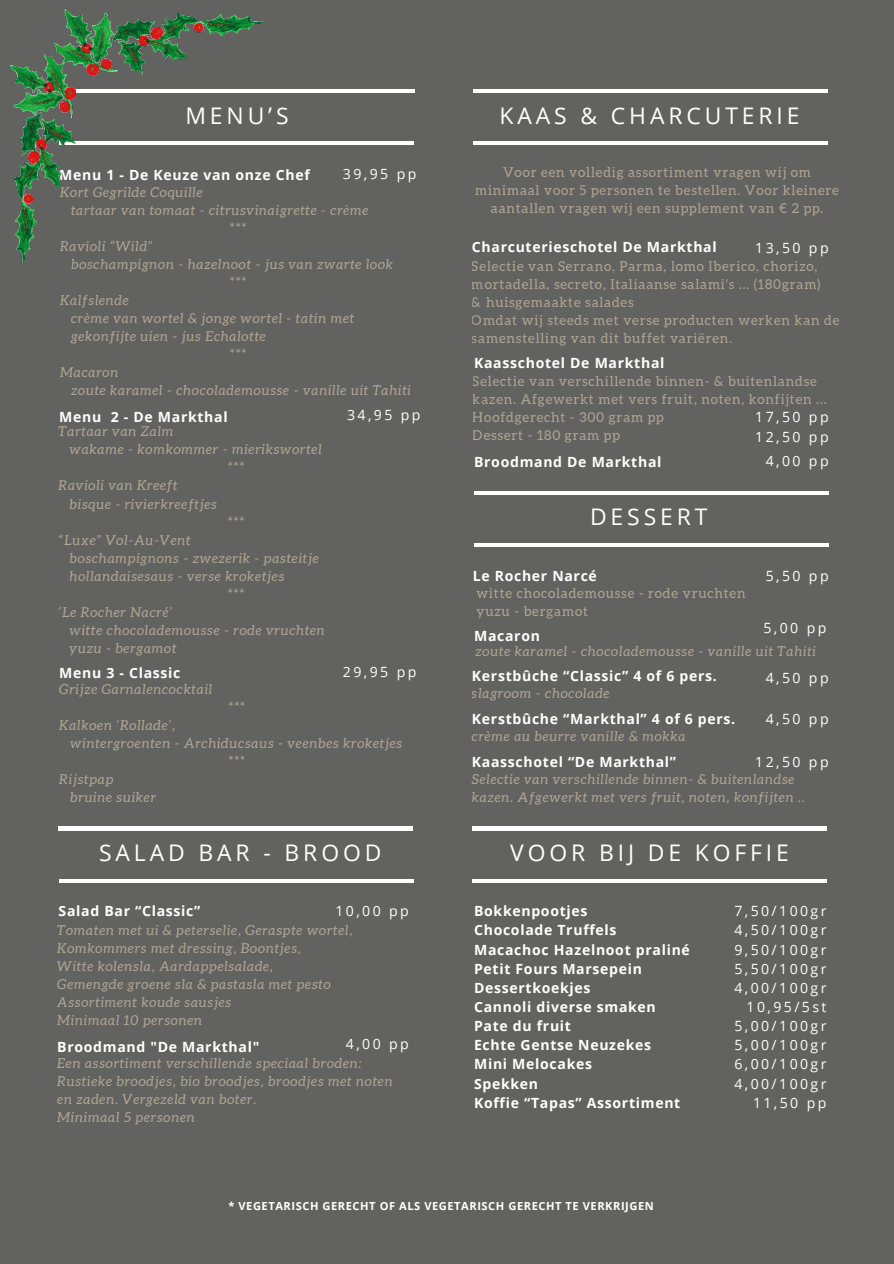
<style>
.page{position:relative;width:894px;height:1264px;background:#fff}
.page>*{position:absolute;margin:0;border:0;box-sizing:border-box;transform-origin:0 0}
.t1{font:22.8px "Open Sans";letter-spacing:.17em;color:#fff}
.t2{font:700 14.1px/19.2px "Open Sans";letter-spacing:.05em;color:#fff}
.t3{font:14.1px/19.2px "Open Sans";letter-spacing:.17em;color:#fff;text-align:right}
.t4{font:italic 13.65px/18px "Aleo";letter-spacing:.06em;color:#feecc6}
.t5{font:13.65px/18px "Aleo";letter-spacing:.06em;color:#feecc6}
.t6{font:700 11.1px "Open Sans";letter-spacing:.05em;color:#fff}
</style>
<div class="page">
<div style="left:0;top:0;width:893px;height:1263px;background:#626261"></div>
<hr style="left:472px;top:89px;width:355px;height:4px;background:#fff">
<hr style="left:472px;top:141px;width:355px;height:4px;background:#fff">
<hr style="left:472px;top:827px;width:354px;height:3px;background:#fff">
<hr style="left:59px;top:141px;width:355px;height:4px;background:#fff">
<hr style="left:60px;top:89px;width:354px;height:4px;background:#fff">
<hr style="left:472px;top:879px;width:354px;height:3px;background:#fff">
<hr style="left:59px;top:827px;width:354px;height:3px;background:#fff">
<hr style="left:59px;top:879px;width:355px;height:3px;background:#fff">
<img style="left:9px;top:9px;width:255px;height:255px">
<hr style="left:474px;top:543px;width:354px;height:3px;background:#fff">
<hr style="left:474px;top:491px;width:354px;height:3px;background:#fff">
<h1 class="t1" style="left:185px;top:100px;width:105px">MENU’S</h1>
<p class="t2" style="left:59px;top:164px;width:252px">Menu 1 - De Keuze van onze Chef</p>
<p class="t3" style="left:343px;top:164px;width:75px">39,95 pp</p>
<p class="t4" style="left:71px;top:183px;width:299px;text-indent:-11px">Kort Gegrilde Coquille<br>tartaar van tomaat - citrusvinaigrette - crème</p>
<p class="t5" style="left:230px;top:219px;width:18px">***</p>
<p class="t4" style="left:71px;top:237px;width:323px;text-indent:-11px">Ravioli “Wild”<br>boschampignon - hazelnoot - jus van zwarte look</p>
<p class="t5" style="left:230px;top:273px;width:18px">***</p>
<p class="t4" style="left:71px;top:291px;width:284px;text-indent:-11px">Kalfslende<br>crème van wortel &amp; jonge wortel - tatin met gekonfijte uien - jus Echalotte</p>
<p class="t5" style="left:230px;top:345px;width:18px">***</p>
<p class="t4" style="left:71px;top:363px;width:341px;text-indent:-11px">Macaron<br>zoute karamel - chocolademousse - vanille uit Tahiti</p>
<p class="t2" style="left:59px;top:407px;width:170px">Menu 2 - De Markthal</p>
<p class="t4" style="left:59px;top:422px;width:116px">Tartaar van Zalm</p>
<p class="t4" style="left:70px;top:440px;width:253px">wakame - komkommer - mierikswortel</p>
<p class="t4" style="left:228px;top:458px;width:18px">***</p>
<p class="t4" style="left:59px;top:476px;width:120px">Ravioli van Kreeft</p>
<p class="t4" style="left:70px;top:494px;width:149px">bisque - rivierkreeftjes</p>
<p class="t5" style="left:228px;top:512px;width:18px">***</p>
<p class="t4" style="left:70px;top:530px;width:250px;text-indent:-11px">“Luxe” Vol-Au-Vent<br>boschampignons - zwezerik - pasteitje hollandaisesaus - verse kroketjes</p>
<p class="t5" style="left:228px;top:584px;width:18px">***</p>
<p class="t4" style="left:70px;top:602px;width:257px;text-indent:-11px">‘Le Rocher Nacré’<br>witte chocolademousse - rode vruchten yuzu - bergamot</p>
<p class="t2" style="left:59px;top:663px;width:123px">Menu 3 - Classic</p>
<p class="t4" style="left:59px;top:680px;width:154px">Grijze Garnalencocktail</p>
<p class="t3" style="left:347px;top:404px;width:75px">34,95 pp</p>
<p class="t3" style="left:343px;top:661px;width:75px">29,95 pp</p>
<p class="t5" style="left:228px;top:698px;width:18px">***</p>
<p class="t4" style="left:70px;top:716px;width:333px;text-indent:-11px">Kalkoen ‘Rollade’,<br>wintergroenten - Archiducsaus - veenbes kroketjes</p>
<p class="t5" style="left:228px;top:752px;width:18px">***</p>
<p class="t4" style="left:70px;top:770px;width:87px;text-indent:-11px">Rijstpap bruine suiker</p>
<h1 class="t1" style="left:99px;top:837px;width:284px">SALAD BAR - BROOD</h1>
<p class="t2" style="left:59px;top:901px;width:143px">Salad Bar “Classic”</p>
<p class="t3" style="left:335px;top:901px;width:75px">10,00 pp</p>
<p class="t4" style="left:57px;top:921px;width:296px">Tomaten met ui &amp; peterselie, Geraspte wortel, Komkommers met dressing, Boontjes,<br>Witte kolensla, Aardappelsalade,<br>Gemengde groene sla &amp; pastasla met pesto Assortiment koude sausjes<br>Minimaal 10 personen</p>
<p class="t3" style="left:346px;top:1034px;width:64px">4,00 pp</p>
<p class="t2" style="left:57px;top:1036px;width:203px">Broodmand "De Markthal"</p>
<p class="t4" style="left:57px;top:1053px;width:337px">Een assortiment verschillende speciaal broden:<br>Rustieke broodjes, bio broodjes, broodjes met noten en zaden. Vergezeld van boter.<br>Minimaal 5 personen</p>
<h1 class="t1" style="left:499px;top:100px;width:301px">KAAS &amp; CHARCUTERIE</h1>
<p class="t5" style="left:475px;top:163px;width:365px;text-align:center">Voor een volledig assortiment vragen wij om minimaal voor 5 personen te bestellen. Voor kleinere aantallen vragen wij een supplement van € 2 pp.</p>
<p class="t2" style="left:472px;top:237px;width:246px">Charcuterieschotel De Markthal</p>
<p class="t5" style="left:472px;top:257px;width:369px">Selectie van Serrano, Parma, lomo Iberico, chorizo, mortadella, secreto, Italiaanse salami's ... (180gram)<br>&amp; huisgemaakte salades<br>Omdat wij steeds met verse producten werken kan de samenstelling van dit buffet variëren.</p>
<p class="t2" style="left:474px;top:353px;width:192px">Kaasschotel De Markthal</p>
<p class="t5" style="left:472px;top:371px;width:355px">Selectie van verschillende binnen- &amp; buitenlandse kazen. Afgewerkt met vers fruit, noten, konfijten ...<br>Hoofdgerecht - 300 gram pp<br>Dessert - 180 gram pp</p>
<p class="t3" style="left:755px;top:238px;width:75px">13,50 pp</p>
<p class="t3" style="left:755px;top:407px;width:75px;text-align:left">17,50 pp<br>12,50 pp</p>
<p class="t2" style="left:474px;top:452px;width:189px">Broodmand De Markthal</p>
<p class="t3" style="left:765px;top:450px;width:64px">4,00 pp</p>
<h1 class="t1" style="left:590px;top:501px;width:119px">DESSERT</h1>
<p class="t2" style="left:472px;top:565px;width:126px">Le Rocher Narcé</p>
<p class="t5" style="left:476px;top:584px;width:270px">witte chocolademousse - rode vruchten yuzu - bergamot</p>
<p class="t2" style="left:474px;top:626px;width:67px">Macaron</p>
<p class="t3" style="left:765px;top:565px;width:64px">5,50 pp</p>
<p class="t3" style="left:763px;top:618px;width:64px">5,00 pp</p>
<p class="t4" style="left:475px;top:641px;width:342px">zoute karamel - chocolademousse - vanille uit Tahiti</p>
<p class="t2" style="left:472px;top:666px;width:246px">Kerstbûche “Classic” 4 of 6 pers.</p>
<p class="t4" style="left:472px;top:684px;width:139px">slagroom - chocolade</p>
<p class="t2" style="left:472px;top:708px;width:265px">Kerstbûche “Markthal” 4 of 6 pers.</p>
<p class="t4" style="left:472px;top:727px;width:215px">crème au beurre vanille &amp; mokka</p>
<p class="t2" style="left:472px;top:751px;width:206px">Kaasschotel “De Markthal”</p>
<p class="t3" style="left:765px;top:668px;width:64px">4,50 pp</p>
<p class="t3" style="left:765px;top:708px;width:64px">4,50 pp</p>
<p class="t3" style="left:755px;top:751px;width:75px">12,50 pp</p>
<p class="t4" style="left:472px;top:770px;width:334px">Selectie van verschillende binnen- &amp; buitenlandse kazen. Afgewerkt met vers fruit, noten, konfijten ..</p>
<h1 class="t1" style="left:510px;top:837px;width:280px">VOOR BIJ DE KOFFIE</h1>
<p class="t2" style="left:474px;top:901px;width:217px">Bokkenpootjes<br>Chocolade Truffels<br>Macachoc Hazelnoot praliné<br>Petit Fours Marsepein<br>Dessertkoekjes<br>Cannoli diverse smaken<br>Pate du fruit<br>Echte Gentse Neuzekes<br>Mini Melocakes<br>Spekken<br>Koffie “Tapas” Assortiment</p>
<p class="t3" style="left:734px;top:901px;width:93px">7,50/100gr<br>4,50/100gr<br>9,50/100gr<br>5,50/100gr<br>4,00/100gr<br>10,95/5st<br>5,00/100gr<br>5,00/100gr<br>6,00/100gr<br>4,00/100gr<br>11,50 pp</p>
<p class="t6" style="left:228px;top:1198px;width:427px">* VEGETARISCH GERECHT OF ALS VEGETARISCH GERECHT TE VERKRIJGEN</p>
</div>
